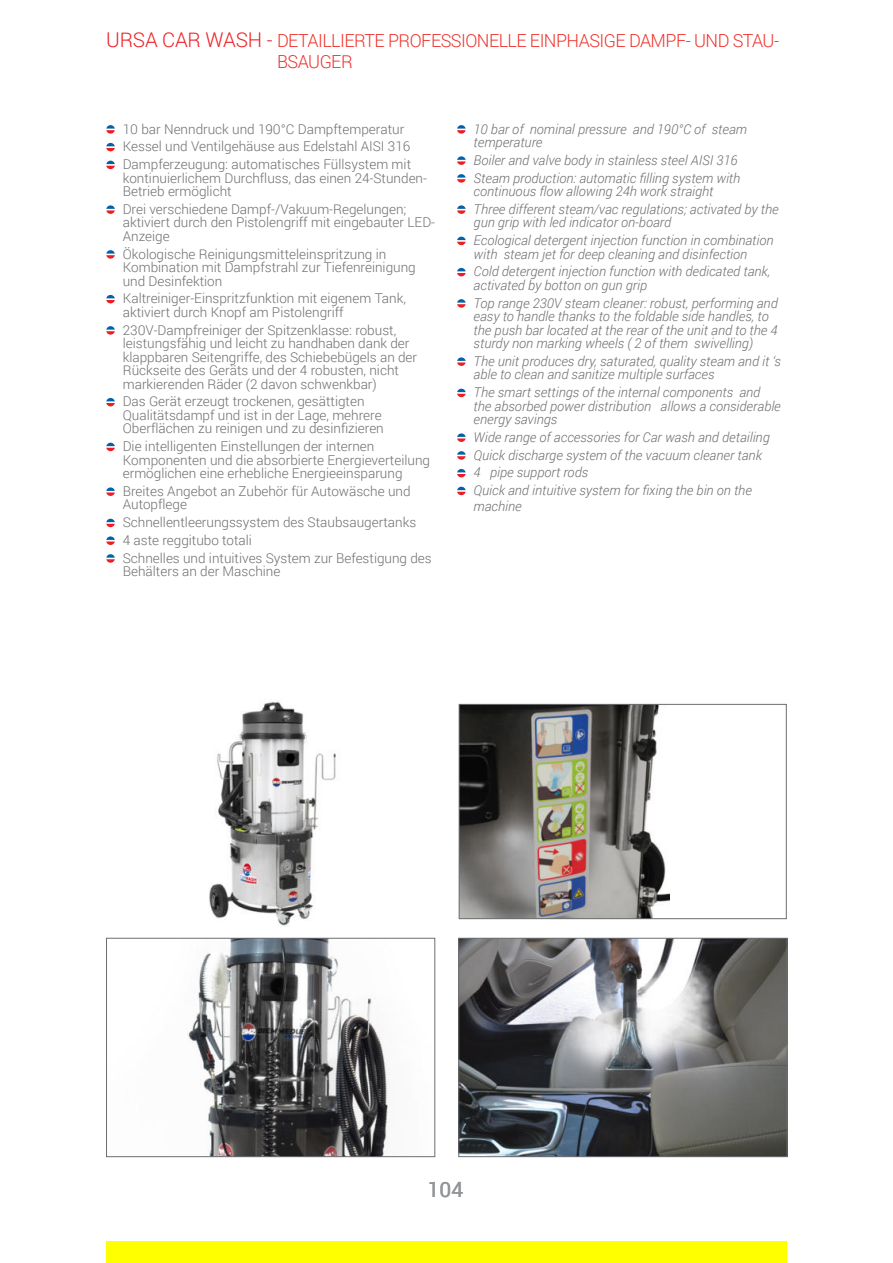
<style>
.page{position:relative;width:893px;height:1263px;background:#fff}
.page>*{position:absolute;margin:0;border:0;box-sizing:border-box;transform-origin:0 0}
.t1{font:21px "Roboto";color:#939598}
.t2{font:300 18px/21px "Roboto";letter-spacing:-.03em;color:#ee312b}
.t3{font:300 13.5px/13.5px "Roboto";color:#6d6e71}
.t4{font:italic 300 13.5px/17.7px "Roboto";color:#6d6e71}
.s1{font-size:20.4px;color:#ee1d23}
</style>
<div class="page">
<div style="left:106px;top:1242px;width:681px;height:21px;background:#ff0"></div>
<img style="left:460px;top:940px;width:325px;height:215px">
<div style="left:458px;top:938px;width:329px;height:219px;border:1px solid #6d6e71"></div>
<img style="left:187px;top:940px;width:207px;height:215px">
<div style="left:106px;top:938px;width:329px;height:219px;border:1px solid #6d6e71"></div>
<img style="left:461px;top:706px;width:208px;height:211px">
<div style="left:459px;top:704px;width:328px;height:215px;border:1px solid #6d6e71"></div>
<img style="left:209px;top:702px;width:127px;height:225px">
<svg style="left:106px;top:125px;width:9px;height:9px"></svg>
<svg style="left:106px;top:143px;width:9px;height:8px"></svg>
<svg style="left:106px;top:161px;width:9px;height:8px"></svg>
<svg style="left:106px;top:205px;width:9px;height:9px"></svg>
<svg style="left:106px;top:250px;width:9px;height:9px"></svg>
<svg style="left:106px;top:295px;width:9px;height:8px"></svg>
<svg style="left:106px;top:326px;width:9px;height:9px"></svg>
<svg style="left:106px;top:398px;width:9px;height:8px"></svg>
<svg style="left:106px;top:443px;width:9px;height:8px"></svg>
<svg style="left:106px;top:487px;width:9px;height:9px"></svg>
<svg style="left:106px;top:519px;width:9px;height:8px"></svg>
<svg style="left:106px;top:536px;width:9px;height:9px"></svg>
<svg style="left:106px;top:554px;width:9px;height:9px"></svg>
<svg style="left:457px;top:125px;width:9px;height:9px"></svg>
<svg style="left:457px;top:156px;width:9px;height:9px"></svg>
<svg style="left:457px;top:174px;width:9px;height:9px"></svg>
<svg style="left:457px;top:205px;width:9px;height:9px"></svg>
<svg style="left:457px;top:237px;width:9px;height:8px"></svg>
<svg style="left:457px;top:268px;width:9px;height:8px"></svg>
<svg style="left:457px;top:299px;width:9px;height:9px"></svg>
<svg style="left:457px;top:357px;width:9px;height:9px"></svg>
<svg style="left:457px;top:389px;width:9px;height:8px"></svg>
<svg style="left:457px;top:433px;width:9px;height:9px"></svg>
<svg style="left:457px;top:451px;width:9px;height:9px"></svg>
<svg style="left:457px;top:469px;width:9px;height:8px"></svg>
<svg style="left:457px;top:487px;width:9px;height:8px"></svg>
<h2 class="t2" style="left:277px;top:31px;width:503px;text-indent:-171px"><span class="s1">URSA CAR WASH -</span> DETAILLIERTE PROFESSIONELLE EINPHASIGE DAMPF- UND STAU-<br>BSAUGER</h2>
<p class="t3" style="left:123px;top:121px;width:290px;line-height:17.7px">10 bar Nenndruck und 190°C Dampftemperatur<br>Kessel und Ventilgehäuse aus Edelstahl AISI 316<br>Dampferzeugung: automatisches Füllsystem mit</p>
<p class="t3" style="left:123px;top:172px;width:306px">kontinuierlichem Durchfluss, das einen 24-Stunden-<br>Betrieb ermöglicht</p>
<p class="t3" style="left:123px;top:203px;width:314px">Drei verschiedene Dampf-/Vakuum-Regelungen; aktiviert durch den Pistolengriff mit eingebauter LED-<br>Anzeige</p>
<p class="t3" style="left:123px;top:248px;width:294px">Ökologische Reinigungsmitteleinspritzung in<br>Kombination mit Dampfstrahl zur Tiefenreinigung und Desinfektion</p>
<p class="t3" style="left:123px;top:293px;width:285px">Kaltreiniger-Einspritzfunktion mit eigenem Tank, aktiviert durch Knopf am Pistolengriff</p>
<p class="t3" style="left:123px;top:324px;width:296px">230V-Dampfreiniger der Spitzenklasse: robust, leistungsfähig und leicht zu handhaben dank der klappbaren Seitengriffe, des Schiebebügels an der Rückseite des Geräts und der 4 robusten, nicht markierenden Räder (2 davon schwenkbar)</p>
<p class="t3" style="left:123px;top:396px;width:262px">Das Gerät erzeugt trockenen, gesättigten<br>Qualitätsdampf und ist in der Lage, mehrere<br>Oberflächen zu reinigen und zu desinfizieren</p>
<p class="t3" style="left:123px;top:440px;width:309px">Die intelligenten Einstellungen der internen<br>Komponenten und die absorbierte Energieverteilung ermöglichen eine erhebliche Energieeinsparung</p>
<p class="t3" style="left:123px;top:485px;width:289px">Breites Angebot an Zubehör für Autowäsche und<br>Autopflege</p>
<p class="t3" style="left:123px;top:514px;width:310px;line-height:17.7px">Schnellentleerungssystem des Staubsaugertanks<br>4 aste reggitubo totali<br>Schnelles und intuitives System zur Befestigung des</p>
<p class="t3" style="left:123px;top:565px;width:159px">Behälters an der Maschine</p>
<p class="t4" style="left:474px;top:123px;width:275px;line-height:13.5px">10 bar of nominal pressure and 190°C of steam temperature</p>
<p class="t4" style="left:474px;top:152px;width:268px">Boiler and valve body in stainless steel AISI 316<br>Steam production: automatic filling system with</p>
<p class="t4" style="left:474px;top:183px;width:307px">continuous flow allowing 24h work straight<br>Three different steam/vac regulations; activated by the</p>
<p class="t4" style="left:474px;top:215px;width:301px">gun grip with led indicator on-board<br>Ecological detergent injection function in combination</p>
<p class="t4" style="left:474px;top:246px;width:298px">with steam jet for deep cleaning and disinfection<br>Cold detergent injection function with dedicated tank,</p>
<p class="t4" style="left:474px;top:277px;width:306px">activated by botton on gun grip<br>Top range 230V steam cleaner: robust, performing and</p>
<p class="t4" style="left:474px;top:311px;width:305px;line-height:13.5px">easy to handle thanks to the foldable side handles, to the push bar located at the rear of the unit and to the 4 sturdy non marking wheels ( 2 of them swivelling)</p>
<p class="t4" style="left:474px;top:355px;width:309px;line-height:13.5px">The unit produces dry, saturated, quality steam and it ‘s able to clean and sanitize multiple surfaces</p>
<p class="t4" style="left:474px;top:387px;width:309px;line-height:13.5px">The smart settings of the internal components and the absorbed power distribution allows a considerable energy savings</p>
<p class="t4" style="left:474px;top:429px;width:298px">Wide range of accessories for Car wash and detailing Quick discharge system of the vacuum cleaner tank 4 pipe support rods<br>Quick and intuitive system for fixing the bin on the</p>
<p class="t4" style="left:474px;top:498px;width:50px">machine</p>
<h1 class="t1" style="left:428px;top:1174px;width:37px">104</h1>
</div>
